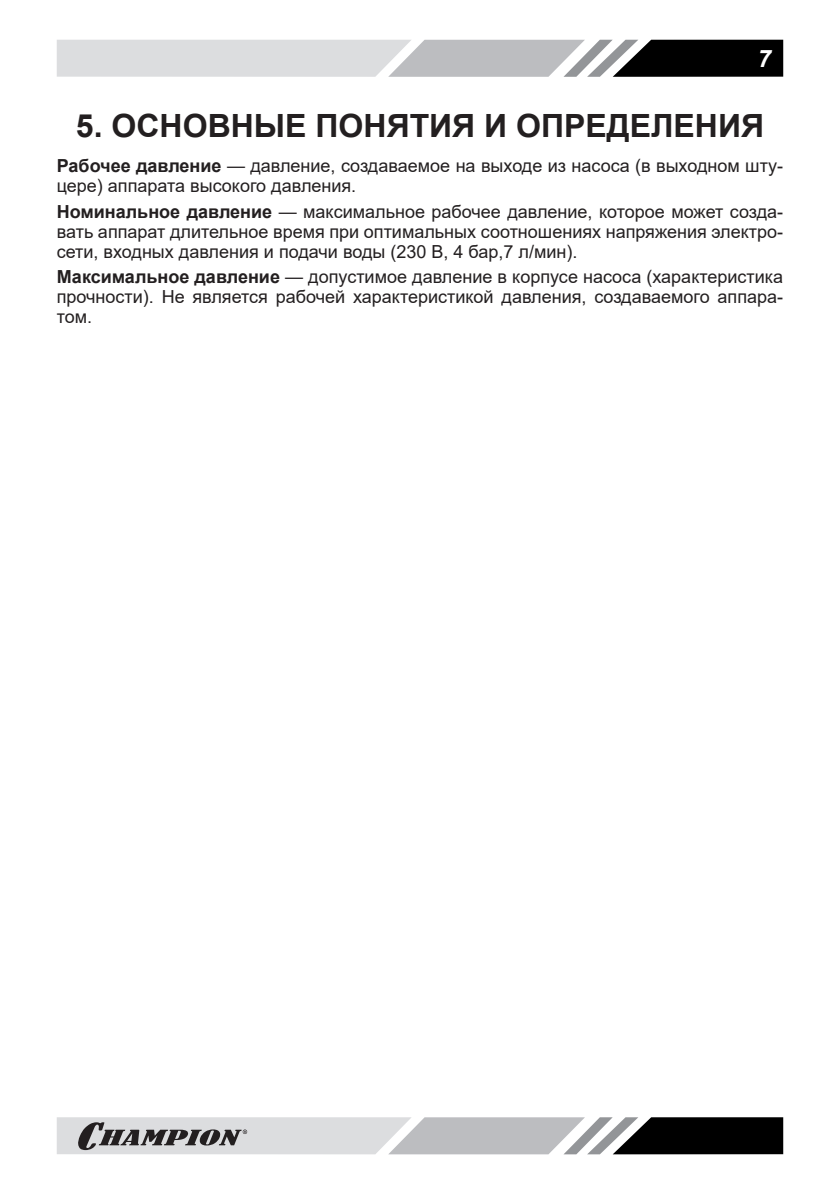
<style>
.page{position:relative;width:840px;height:1191px;background:#fff}
.page>*{position:absolute;margin:0;border:0;box-sizing:border-box;transform-origin:0 0}
.t1{font:700 32px "Arial";color:#231f20}
.t2{font:italic 700 24px "Arial";color:#fff}
.t3{font:18px/20px "Arial";color:#231f20;text-align:justify}
.s1{font-weight:700}
</style>
<div class="page">
<svg style="left:57px;top:40px;width:725px;height:37px;background:#a7a8aa"></svg>
<svg style="left:57px;top:1117px;width:725px;height:37px;background:#9c9d9e"></svg>
<h2 class="t2" style="left:757px;top:42px;width:15px">7</h2>
<h1 class="t1" style="left:76px;top:103px;width:689px">5. ОСНОВНЫЕ ПОНЯТИЯ И ОПРЕДЕЛЕНИЯ</h1>
<p class="t3" style="left:57px;top:155px;width:727px"><span class="s1">Рабочее давление</span> — давление, создаваемое на выходе из насоса (в выходном шту&shy;цере) аппарата высокого давления.</p>
<p class="t3" style="left:57px;top:201px;width:727px"><span class="s1">Номинальное давление</span> — максимальное рабочее давление, которое может созда&shy;вать аппарат длительное время при оптимальных соотношениях напряжения электро&shy;сети, входных давления и подачи воды (230 В, 4 бар,7 л/мин).</p>
<p class="t3" style="left:57px;top:267px;width:727px"><span class="s1">Максимальное давление</span> — допустимое давление в корпусе насоса (характеристика прочности). Не является рабочей характеристикой давления, создаваемого аппара&shy;том.</p>
</div>
